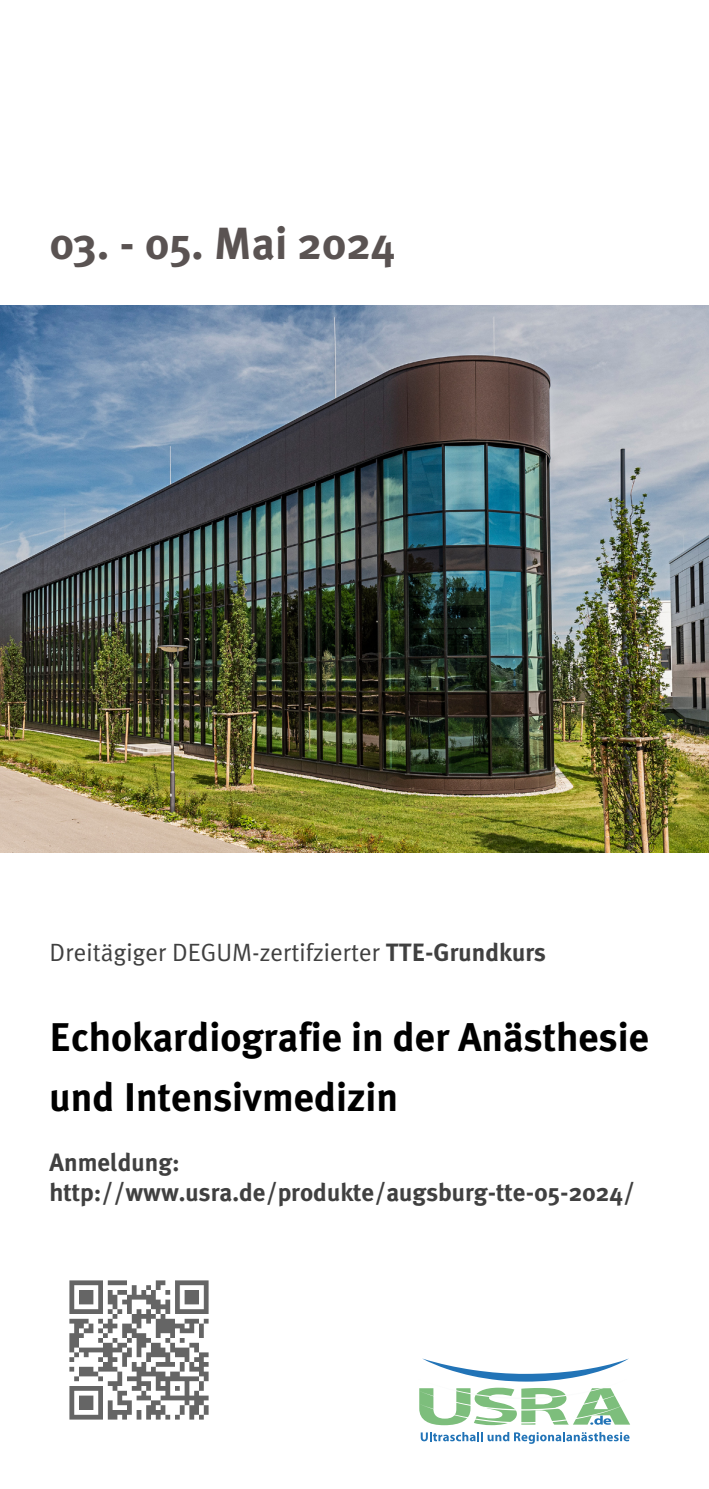
<style>
.page{position:relative;width:709px;height:1489px;background:#fff}
.page>*{position:absolute;margin:0;border:0;box-sizing:border-box;transform-origin:0 0}
.t1{font:700 45px "Meta Plus";color:#5a5352}
.t2{font:700 40px/60px "Meta Plus";color:#000}
.t3{font:700 25px/30px "Meta Plus";color:#404040}
.t4{font:25px "Meta Plus Normal";color:#404040}
.s1{font-family:"Meta Plus";font-weight:700}
</style>
<div class="page">
<svg style="left:419px;top:1358px;width:211px;height:66px"></svg>
<svg style="left:421px;top:1432px;width:208px;height:11px"></svg>
<img style="left:0;top:305px;width:709px;height:548px">
<img style="left:69px;top:1280px;width:140px;height:140px">
<h1 class="t1" style="left:50px;top:223px;width:347px">03. - 05. Mai 2024</h1>
<p class="t4" style="left:50px;top:940px;width:498px">Dreitägiger DEGUM-zertifzierter <span class="s1">TTE-Grundkurs</span></p>
<h2 class="t2" style="left:50px;top:1009px;width:601px">Echokardiografie in der Anästhesie und Intensivmedizin</h2>
<p class="t3" style="left:50px;top:1148px;width:587px">Anmeldung: http://www.usra.de/produkte/augsburg-tte-05-2024/</p>
</div>
